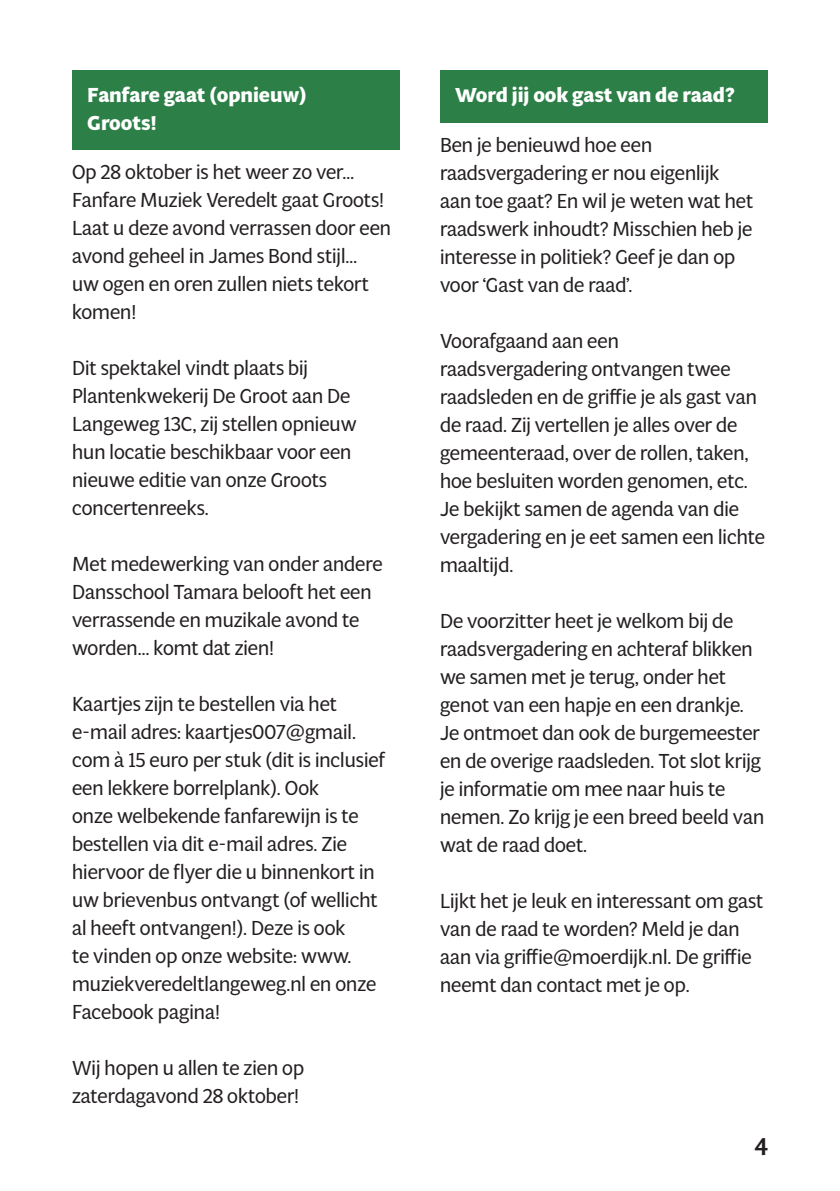
<style>
.page{position:relative;width:840px;height:1191px;background:#fff}
.page>*{position:absolute;margin:0;border:0;box-sizing:border-box;transform-origin:0 0}
.t1{font:500 24px "Multi Display";color:#231f20}
.Paragraph_Style_1{font:20px/28px "Multi Display";color:#231f20}
.t2{font:700 20px/28px "Multi Display";color:#fff}
</style>
<div class="page">
<div style="left:72px;top:70px;width:328px;height:79px;background:#2c8047"></div>
<div style="left:440px;top:70px;width:327px;height:52px;background:#2c8047"></div>
<p class="t2" style="left:87px;top:81px;width:221px">Fanfare gaat (opnieuw)<br>Groots!</p>
<p class="t2" style="left:455px;top:81px;width:280px">Word jij ook gast van de raad?</p>
<p class="Paragraph_Style_1" style="left:72px;top:157px;width:320px">Op 28 oktober is het weer zo ver…<br>Fanfare Muziek Veredelt gaat Groots!<br>Laat u deze avond verrassen door een avond geheel in James Bond stijl…<br>uw ogen en oren zullen niets tekort komen!</p>
<p class="Paragraph_Style_1" style="left:440px;top:130px;width:314px">Ben je benieuwd hoe een raadsvergadering er nou eigenlijk aan toe gaat? En wil je weten wat het raadswerk inhoudt? Misschien heb je interesse in politiek? Geef je dan op voor ‘Gast van de raad’.</p>
<p class="Paragraph_Style_1" style="left:72px;top:353px;width:286px">Dit spektakel vindt plaats bij<br>Plantenkwekerij De Groot aan De<br>Langeweg 13C, zij stellen opnieuw hun locatie beschikbaar voor een nieuwe editie van onze Groots concertenreeks.</p>
<p class="Paragraph_Style_1" style="left:72px;top:549px;width:312px">Met medewerking van onder andere<br>Dansschool Tamara belooft het een verrassende en muzikale avond te worden… komt dat zien!</p>
<p class="Paragraph_Style_1" style="left:72px;top:689px;width:314px">Kaartjes zijn te bestellen via het e-mail adres: kaartjes007@gmail. com à 15 euro per stuk (dit is inclusief een lekkere borrelplank). Ook<br>onze welbekende fanfarewijn is te bestellen via dit e-mail adres. Zie hiervoor de flyer die u binnenkort in uw brievenbus ontvangt (of wellicht al heeft ontvangen!). Deze is ook<br>te vinden op onze website: www. muziekveredeltlangeweg.nl en onze Facebook pagina!</p>
<p class="Paragraph_Style_1" style="left:72px;top:1053px;width:233px">Wij hopen u allen te zien op zaterdagavond 28 oktober!</p>
<p class="Paragraph_Style_1" style="left:440px;top:326px;width:326px">Voorafgaand aan een raadsvergadering ontvangen twee raadsleden en de griffie je als gast van de raad. Zij vertellen je alles over de gemeenteraad, over de rollen, taken, hoe besluiten worden genomen, etc.<br>Je bekijkt samen de agenda van die vergadering en je eet samen een lichte maaltijd.</p>
<p class="Paragraph_Style_1" style="left:440px;top:606px;width:325px">De voorzitter heet je welkom bij de raadsvergadering en achteraf blikken we samen met je terug, onder het genot van een hapje en een drankje.<br>Je ontmoet dan ook de burgemeester en de overige raadsleden. Tot slot krijg je informatie om mee naar huis te nemen. Zo krijg je een breed beeld van wat de raad doet.</p>
<p class="Paragraph_Style_1" style="left:440px;top:886px;width:325px">Lijkt het je leuk en interessant om gast van de raad te worden? Meld je dan aan via griffie@moerdijk.nl. De griffie neemt dan contact met je op.</p>
<p class="t1" style="left:754px;top:1129px;width:15px">4</p>
</div>
